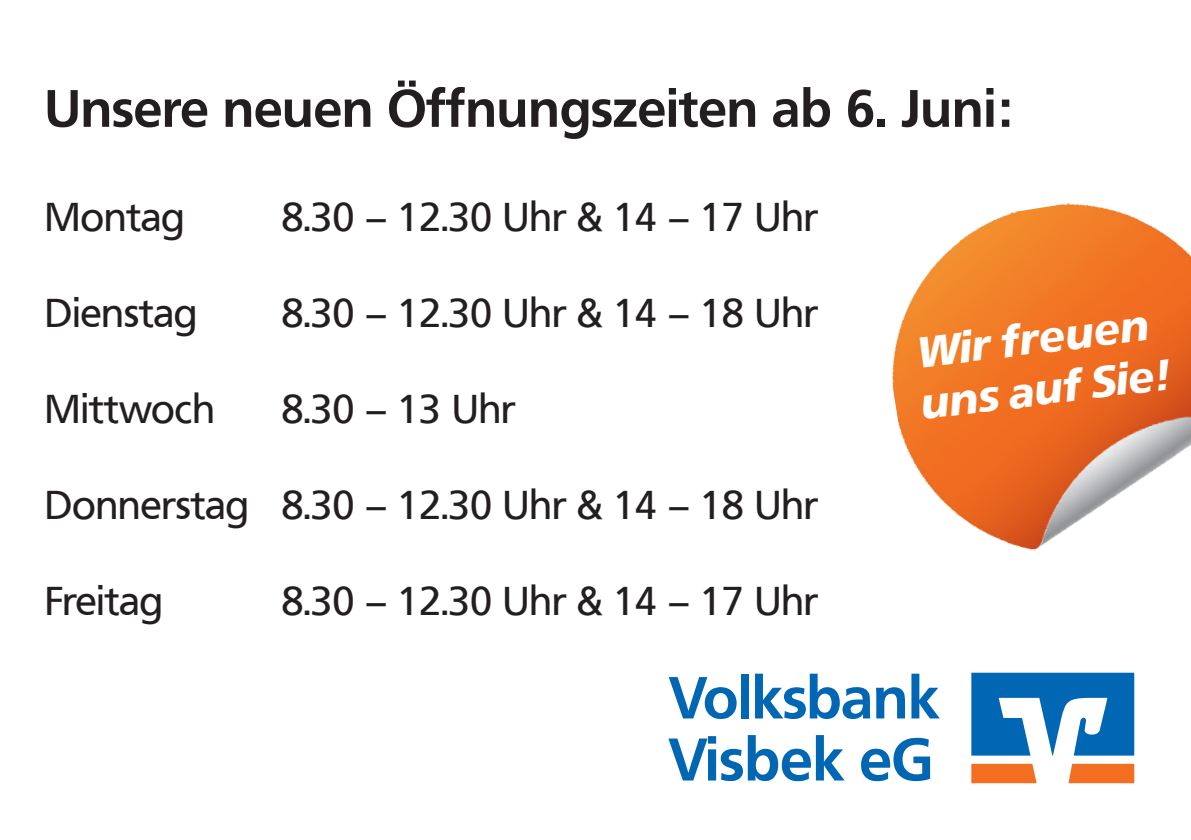
<style>
.page{position:relative;width:1191px;height:840px;background:#fff}
.page>*{position:absolute;margin:0;border:0;box-sizing:border-box;transform-origin:0 0}
.t1{font:700 59.6px "Frutiger VR";color:#0166b3}
.t2{font:700 52px "Frutiger VR";color:#231f20}
.t3{font:italic 700 42.8px/51.2px "Frutiger VR";color:#fff}
.t4{font:40px "Frutiger VR";color:#231f20}
</style>
<div class="page">
<img style="left:892px;top:203px;width:299px;height:348px">
<svg style="left:1068px;top:763px;width:66px;height:19px"></svg>
<svg style="left:971px;top:763px;width:65px;height:19px"></svg>
<svg style="left:971px;top:672px;width:163px;height:83px"></svg>
<svg style="left:669px;top:677px;width:67px;height:41px"></svg>
<div style="left:741px;top:673px;width:8px;height:45px;background:#0166b3"></div>
<svg style="left:755px;top:673px;width:115px;height:45px"></svg>
<svg style="left:876px;top:687px;width:29px;height:31px"></svg>
<svg style="left:911px;top:673px;width:28px;height:45px"></svg>
<h2 class="t2" style="left:45px;top:77px;width:968px">Unsere neuen Öffnungszeiten ab 6. Juni:</h2>
<p class="t4" style="left:45px;top:193px;width:141px">Montag</p>
<p class="t4" style="left:282px;top:193px;width:537px">8.30 – 12.30 Uhr &amp; 14 – 17 Uhr</p>
<p class="t4" style="left:45px;top:289px;width:154px">Dienstag</p>
<p class="t4" style="left:45px;top:385px;width:171px">Mittwoch</p>
<p class="t4" style="left:282px;top:289px;width:537px">8.30 – 12.30 Uhr &amp; 14 – 18 Uhr</p>
<p class="t4" style="left:282px;top:385px;width:235px">8.30 – 13 Uhr</p>
<p class="t3" style="left:911px;top:328px;width:250px;rotate:-7deg">Wir freuen uns auf Sie!</p>
<p class="t4" style="left:45px;top:481px;width:206px">Donnerstag</p>
<p class="t4" style="left:282px;top:481px;width:537px">8.30 – 12.30 Uhr &amp; 14 – 18 Uhr</p>
<p class="t4" style="left:45px;top:577px;width:120px">Freitag</p>
<p class="t4" style="left:282px;top:577px;width:537px">8.30 – 12.30 Uhr &amp; 14 – 17 Uhr</p>
<h1 class="t1" style="left:669px;top:723px;width:266px">Visbek eG</h1>
</div>
